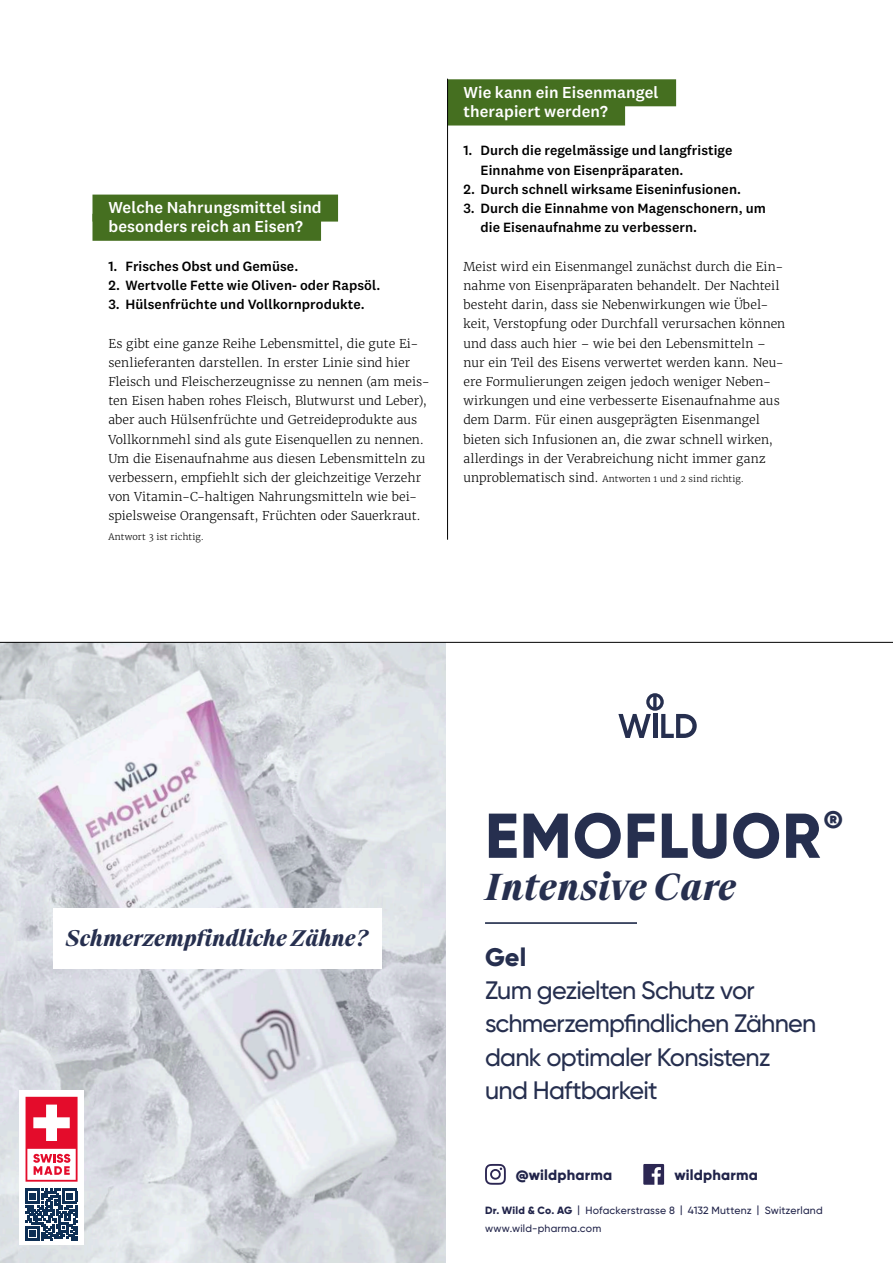
<style>
.page{position:relative;width:893px;height:1263px;background:#fff}
.page>*{position:absolute;margin:0;border:0;box-sizing:border-box;transform-origin:0 0}
.t1{font:800 63.15px "Gilroy Two";letter-spacing:.02em;color:#262f4f}
.t2{font:italic 700 36.15px "Suisse Works";color:#262f4f}
.t3{font:800 25.35px "Gilroy Two";color:#262f4f}
.t4{font:500 25.2px/33.3px "Gilroy Two";letter-spacing:-.03em;color:#262f4f}
.t5{font:italic 700 21.75px "Suisse Works";letter-spacing:-.02em;color:#262f4f}
.t6{font:800 21px "Gilroy Two";color:#262f4f}
.t7{font:500 16.5px/19.2px "National 2";letter-spacing:.005em;color:#fff}
.t8{font:800 14.7px "Gilroy Two";letter-spacing:.01em;color:#21244a}
.t9{font:500 13.95px/19.2px "National 2";letter-spacing:.005em;color:#000}
.t10{font:300 12.15px/19.2px "Merriweather";color:#000}
.t11{font:500 10.5px/18px "Gilroy Two";letter-spacing:.02em;color:#21244a}
.t12{font:300 9px "Merriweather";letter-spacing:.01em;color:#000}
.s1{font-size:12.15px}
.s2{font-weight:800}
</style>
<div class="page">
<img style="left:0;top:643px;width:446px;height:620px">
<div style="left:19px;top:1090px;width:65px;height:155px;background:#fff"></div>
<svg style="left:26px;top:1097px;width:52px;height:85px"></svg>
<svg style="left:25px;top:1189px;width:52px;height:52px"></svg>
<div style="left:29px;top:1230px;width:7px;height:7px;background:#0d2f55"></div>
<svg style="left:618px;top:693px;width:79px;height:45px"></svg>
<hr style="left:485px;top:922px;width:152px;height:2px;background:#25304e">
<svg style="left:485px;top:1164px;width:21px;height:21px"></svg>
<svg style="left:643px;top:1164px;width:21px;height:21px"></svg>
<div style="left:54px;top:908px;width:328px;height:61px;background:#fff"></div>
<hr style="left:0;top:642px;width:893px;height:1px;background:#000">
<div style="left:92px;top:195px;width:246px;height:27px;background:#456f20"></div>
<div style="left:92px;top:214px;width:229px;height:27px;background:#456f20"></div>
<div style="left:448px;top:79px;width:228px;height:27px;background:#456f20"></div>
<div style="left:448px;top:99px;width:177px;height:27px;background:#456f20"></div>
<hr style="left:447px;top:79px;width:1px;height:461px;background:#000">
<h3 class="t7" style="left:108px;top:198px;width:215px">Welche Nahrungsmittel sind besonders reich an Eisen?</h3>
<p class="t9" style="left:108px;top:256px;width:191px">1. Frisches Obst und Gemüse.</p>
<p class="t9" style="left:108px;top:275px;width:273px">2. Wertvolle Fette wie Oliven- oder Rapsöl.</p>
<p class="t9" style="left:108px;top:295px;width:258px">3. Hülsenfrüchte und Vollkornprodukte.</p>
<p class="t10" style="left:108px;top:334px;width:323px">Es gibt eine ganze Reihe Lebensmittel, die gute Ei&shy;senlieferanten darstellen. In erster Linie sind hier Fleisch und Fleischerzeugnisse zu nennen (am meis&shy;ten Eisen haben rohes Fleisch, Blutwurst und Leber), aber auch Hülsenfrüchte und Getreideprodukte aus Vollkornmehl sind als gute Eisenquellen zu nennen.<br>Um die Eisenaufnahme aus diesen Lebensmitteln zu verbessern, empfiehlt sich der gleichzeitige Verzehr von Vitamin-C-haltigen Nahrungsmitteln wie bei&shy;spielsweise Orangensaft, Früchten oder Sauerkraut.</p>
<p class="t12" style="left:108px;top:531px;width:97px">Antwort 3 ist richtig.</p>
<h3 class="t7" style="left:463px;top:82px;width:197px">Wie kann ein Eisenmangel therapiert werden?</h3>
<p class="t9" style="left:480px;top:141px;width:253px;text-indent:-17px">1. Durch die regelmässige und langfristige<br>Einnahme von Eisenpräparaten.</p>
<p class="t9" style="left:463px;top:179px;width:279px">2. Durch schnell wirksame Eiseninfusionen.</p>
<p class="t9" style="left:480px;top:199px;width:287px;text-indent:-17px">3. Durch die Einnahme von Magenschonern, um die Eisenaufnahme zu verbessern.</p>
<p class="t10" style="left:463px;top:257px;width:323px">Meist wird ein Eisenmangel zunächst durch die Ein&shy;nahme von Eisenpräparaten behandelt. Der Nachteil besteht darin, dass sie Nebenwirkungen wie Übel&shy;keit, Verstopfung oder Durchfall verursachen können und dass auch hier – wie bei den Lebensmitteln – nur ein Teil des Eisens verwertet werden kann. Neu&shy;ere Formulierungen zeigen jedoch weniger Neben&shy;wirkungen und eine verbesserte Eisenaufnahme aus dem Darm. Für einen ausgeprägten Eisenmangel bieten sich Infusionen an, die zwar schnell wirken, allerdings in der Verabreichung nicht immer ganz</p>
<p class="t12" style="left:463px;top:473px;width:282px"><span class="s1">unproblematisch sind.</span> Antworten 1 und 2 sind richtig.</p>
<h3 class="t5" style="left:66px;top:925px;width:305px">Schmerzempfindliche Zähne?</h3>
<h1 class="t1" style="left:485px;top:796px;width:338px">EMOFLUOR</h1>
<h3 class="t6" style="left:824px;top:806px;width:21px">®</h3>
<h2 class="t2" style="left:485px;top:864px;width:253px">Intensive Care</h2>
<h3 class="t3" style="left:485px;top:941px;width:43px">Gel</h3>
<h3 class="t4" style="left:485px;top:973px;width:333px">Zum gezielten Schutz vor schmerzempfindlichen Zähnen dank optimaler Konsistenz und Haftbarkeit</h3>
<p class="t8" style="left:516px;top:1166px;width:98px">@wildpharma</p>
<p class="t8" style="left:674px;top:1166px;width:85px">wildpharma</p>
<p class="t11" style="left:485px;top:1201px;width:339px"><span class="s2">Dr. Wild &amp; Co. AG</span> | Hofackerstrasse 8 | 4132 Muttenz | Switzerland www.wild-pharma.com</p>
</div>
